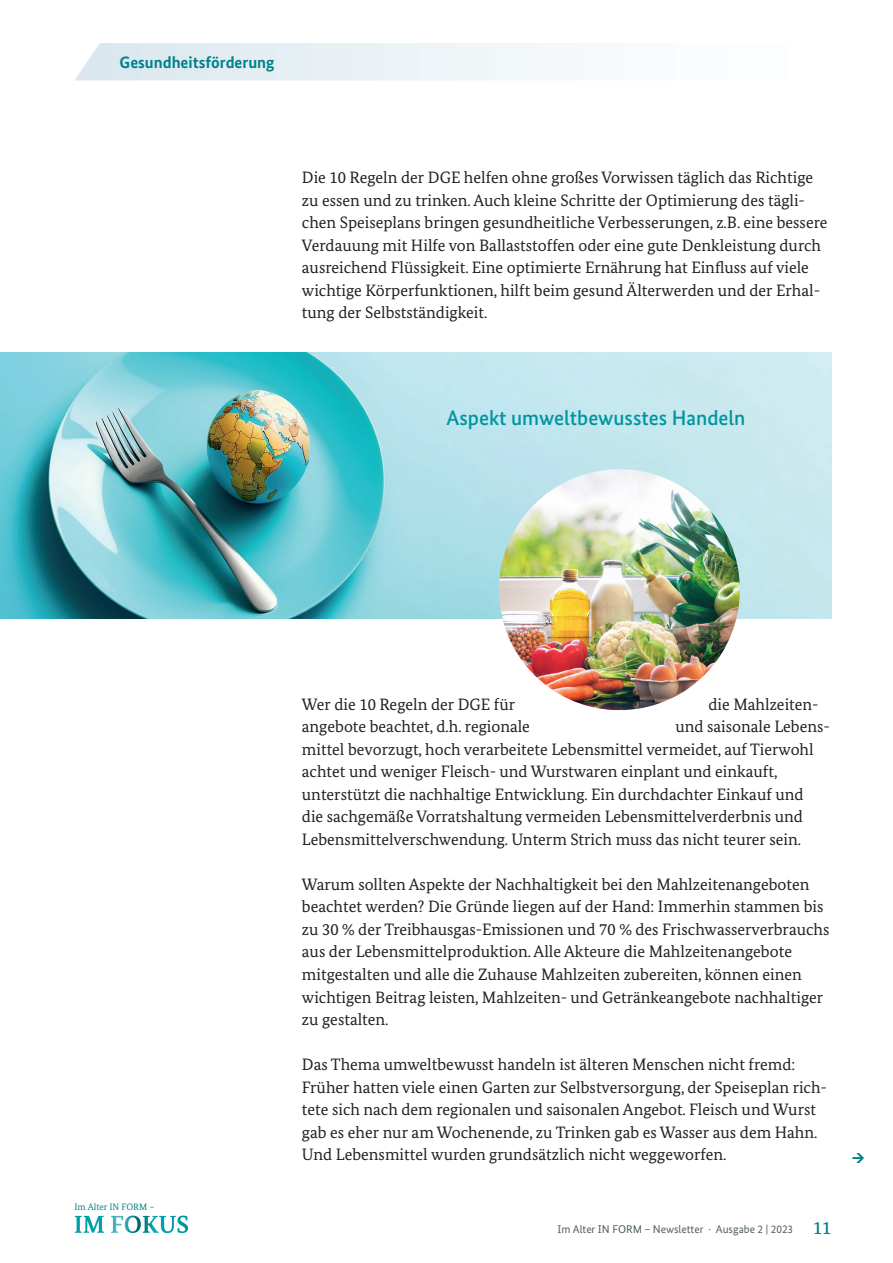
<style>
.page{position:relative;width:893px;height:1263px;background:#fff}
.page>*{position:absolute;margin:0;border:0;box-sizing:border-box;transform-origin:0 0}
.t1{font:500 21px "Bundes Sans";color:#00959e}
.t2{font:16.5px/22.5px "Bundes Serif";color:#231f20}
.t3{font:700 16.5px "Bundes Sans";color:#008189}
.t4{font:11.25px "Bundes Sans";color:#525e65}
.t5{font:9.3px "Bundes Serif";color:#008189}
.s1{font-family:"Bundes Serif";font-weight:500;font-size:18px;color:#008189}
</style>
<div class="page">
<svg style="left:75px;top:1216px;width:29px;height:17px"></svg>
<svg style="left:111px;top:1215px;width:77px;height:18px"></svg>
<svg style="left:75px;top:43px;width:504px;height:37px"></svg>
<img style="left:0;top:353px;width:831px;height:265px">
<img style="left:499px;top:469px;width:241px;height:241px;border-radius:119px">
<p class="t3" style="left:120px;top:52px;width:156px">Gesundheitsförderung</p>
<p class="t2" style="left:302px;top:166px;width:527px">Die 10 Regeln der DGE helfen ohne großes Vorwissen täglich das Richtige zu essen und zu trinken. Auch kleine Schritte der Optimierung des tägli&shy;chen Speiseplans bringen gesundheitliche Verbesserungen, z.B. eine bessere Verdauung mit Hilfe von Ballaststoffen oder eine gute Denkleistung durch ausreichend Flüssigkeit. Eine optimierte Ernährung hat Einfluss auf viele wichtige Körperfunktionen, hilft beim gesund Älterwerden und der Erhal&shy;tung der Selbstständigkeit.</p>
<p class="t1" style="left:446px;top:404px;width:301px">Aspekt umweltbewusstes Handeln</p>
<p class="t5" style="left:74px;top:1201px;width:81px">Im Alter IN FORM –</p>
<p class="t2" style="left:302px;top:693px;width:215px">Wer die 10 Regeln der DGE für</p>
<p class="t2" style="left:708px;top:693px;width:112px">die Mahlzeiten-</p>
<p class="t2" style="left:302px;top:715px;width:230px">angebote beachtet, d.h. regionale</p>
<p class="t2" style="left:302px;top:715px;width:529px;text-indent:373px">und saisonale Lebens&shy;mittel bevorzugt, hoch verarbeitete Lebensmittel vermeidet, auf Tierwohl achtet und weniger Fleisch- und Wurstwaren einplant und einkauft, unterstützt die nachhaltige Entwicklung. Ein durchdachter Einkauf und<br>die sachgemäße Vorratshaltung vermeiden Lebensmittelverderbnis und Lebensmittelverschwendung. Unterm Strich muss das nicht teurer sein.</p>
<p class="t2" style="left:302px;top:873px;width:529px">Warum sollten Aspekte der Nachhaltigkeit bei den Mahlzeitenangeboten beachtet werden? Die Gründe liegen auf der Hand: Immerhin stammen bis zu 30 % der Treibhausgas-Emissionen und 70 % des Frischwasserverbrauchs aus der Lebensmittelproduktion. Alle Akteure die Mahlzeitenangebote mitgestalten und alle die Zuhause Mahlzeiten zubereiten, können einen wichtigen Beitrag leisten, Mahlzeiten- und Getränkeangebote nachhaltiger zu gestalten.</p>
<p class="t2" style="left:302px;top:1053px;width:527px">Das Thema umweltbewusst handeln ist älteren Menschen nicht fremd:<br>Früher hatten viele einen Garten zur Selbstversorgung, der Speiseplan rich&shy;tete sich nach dem regionalen und saisonalen Angebot. Fleisch und Wurst gab es eher nur am Wochenende, zu Trinken gab es Wasser aus dem Hahn.<br>Und Lebensmittel wurden grundsätzlich nicht weggeworfen.</p>
<p class="t4" style="left:558px;top:1222px;width:275px">Im Alter IN FORM – Newsletter · Ausgabe 2 | 2023 <span class="s1">11</span></p>
</div>
